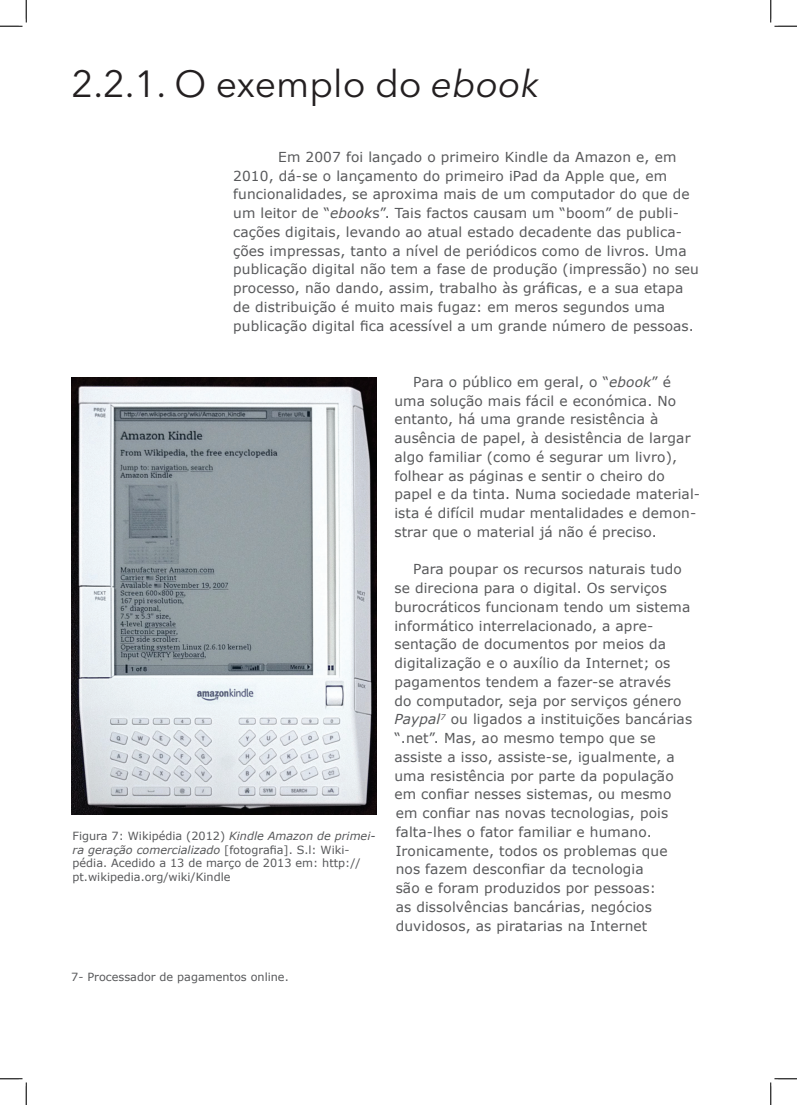
<style>
.page{position:relative;width:797px;height:1105px;background:#fff}
.page>*{position:absolute;margin:0;border:0;box-sizing:border-box;transform-origin:0 0}
.t1{font:37.5px "Avenir Next LT Pro";color:#231f20}
.t2{font:13.75px/18.8px "Verdana";letter-spacing:.01em;color:#57585a}
.t3{font:11.25px/13.5px "Verdana";color:#57585a}
.s1{font-style:italic}
</style>
<div class="page">
<img style="left:71px;top:378px;width:306px;height:436px">
<svg style="left:0;top:0;width:27px;height:27px"></svg>
<svg style="left:0;top:1078px;width:27px;height:27px"></svg>
<svg style="left:770px;top:0;width:27px;height:27px"></svg>
<svg style="left:770px;top:1078px;width:27px;height:27px"></svg>
<h1 class="t1" style="left:72px;top:62px;width:469px">2.2.1. O exemplo do <span class="s1">ebook</span></h1>
<p class="t2" style="left:233px;top:147px;width:467px;text-indent:45px">Em 2007 foi lançado o primeiro Kindle da Amazon e, em 2010, dá-se o lançamento do primeiro iPad da Apple que, em funcionalidades, se aproxima mais de um computador do que de um leitor de “<span class="s1">ebook</span>s”. Tais factos causam um “boom” de publi&shy;cações digitais, levando ao atual estado decadente das publica&shy;ções impressas, tanto a nível de periódicos como de livros. Uma publicação digital não tem a fase de produção (impressão) no seu processo, não dando, assim, trabalho às gráficas, e a sua etapa de distribuição é muito mais fugaz: em meros segundos uma publicação digital fica acessível a um grande número de pessoas.</p>
<p class="t3" style="left:72px;top:829px;width:304px">Figura 7: Wikipédia (2012) <span class="s1">Kindle Amazon de primei&shy;ra geração comercializado</span> [fotografia]. S.l: Wiki&shy;pédia. Acedido a 13 de março de 2013 em: http:// pt.wikipedia.org/wiki/Kindle</p>
<p class="t3" style="left:71px;top:970px;width:219px">7- Processador de pagamentos online.</p>
<p class="t2" style="left:394px;top:372px;width:307px;text-indent:19px">Para o público em geral, o “<span class="s1">ebook</span>” é uma solução mais fácil e económica. No entanto, há uma grande resistência à ausência de papel, à desistência de largar algo familiar (como é segurar um livro), folhear as páginas e sentir o cheiro do papel e da tinta. Numa sociedade material&shy;ista é difícil mudar mentalidades e demon&shy;strar que o material já não é preciso.</p>
<p class="t2" style="left:394px;top:560px;width:299px;text-indent:19px">Para poupar os recursos naturais tudo se direciona para o digital. Os serviços burocráticos funcionam tendo um sistema informático interrelacionado, a apre&shy;sentação de documentos por meios da digitalização e o auxílio da Internet; os pagamentos tendem a fazer-se através<br>do computador, seja por serviços género <span class="s1">Paypal</span><sup>7</sup> ou ligados a instituições bancárias “.net”. Mas, ao mesmo tempo que se assiste a isso, assiste-se, igualmente, a uma resistência por parte da população em confiar nesses sistemas, ou mesmo em confiar nas novas tecnologias, pois falta-lhes o fator familiar e humano.<br>Ironicamente, todos os problemas que nos fazem desconfiar da tecnologia<br>são e foram produzidos por pessoas:<br>as dissolvências bancárias, negócios duvidosos, as piratarias na Internet</p>
</div>
